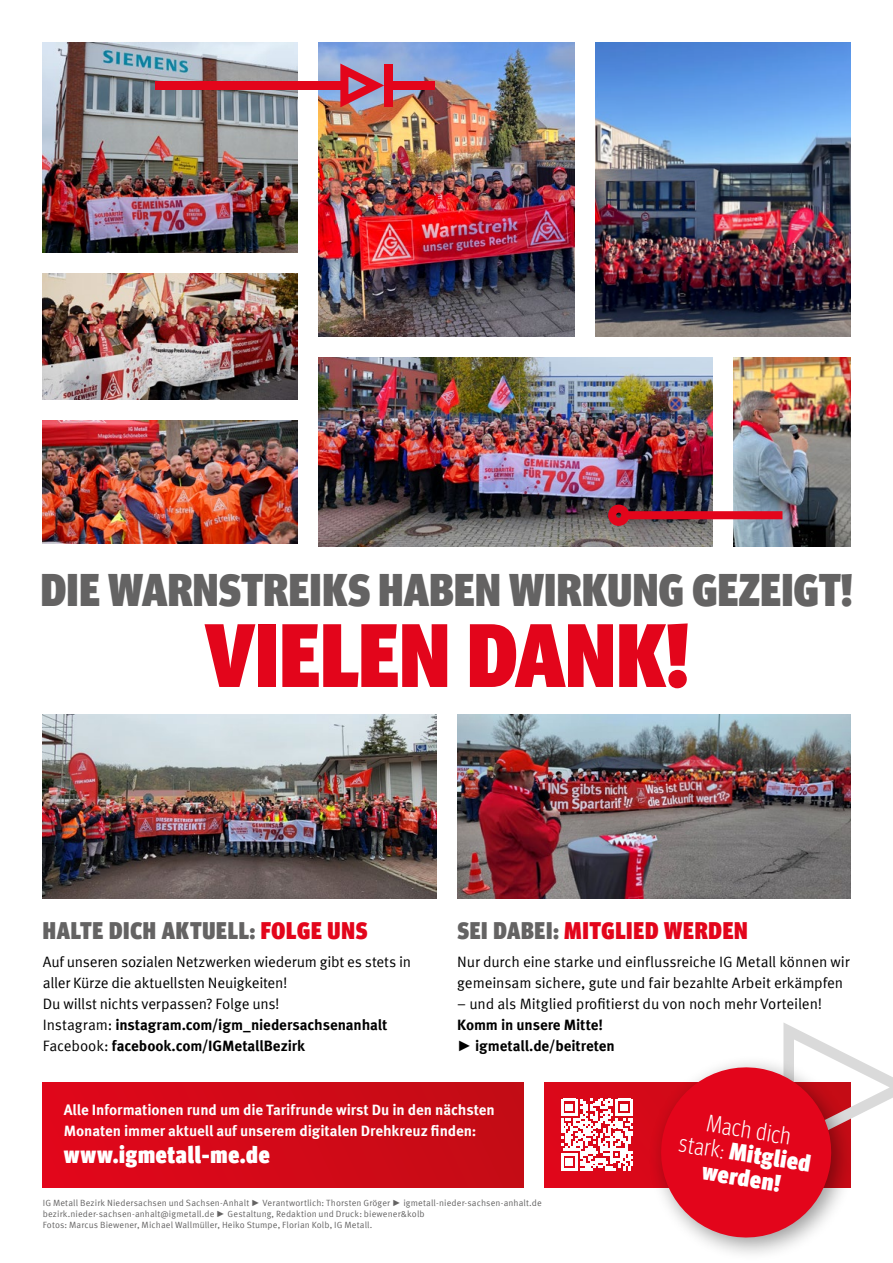
<style>
.page{position:relative;width:893px;height:1263px;background:#fff}
.page>*{position:absolute;margin:0;border:0;box-sizing:border-box;transform-origin:0 0}
.t1{font:900 condensed 90px "Meta Head IGM";letter-spacing:.005em;color:#e3051b}
.t2{font:900 condensed 45.6px "Meta Head IGM";letter-spacing:.01em;color:#646363}
.t3{font:900 condensed 24px/24px "Meta Head IGM";letter-spacing:.035em;color:#fff;text-align:center}
.t4{font:900 condensed 24px "Meta Head IGM";letter-spacing:.03em;color:#646363}
.t5{font:900 condensed 24px "Meta Head IGM";letter-spacing:.035em;color:#e3051b}
.t6{font:15px/21px "Meta IGM";letter-spacing:-.01em;color:#000}
.t7{font:700 15px/21px "Meta IGM";letter-spacing:-.01em;color:#fff}
.t8{font:700 15px/21px "Meta IGM";letter-spacing:-.01em;color:#000}
.t9{font:9px/10.8px "Meta IGM";letter-spacing:.01em;color:#646363}
.s1{color:#e3051b}
.s2{color:#646363}
.s3{font-weight:700}
.s4{font-family:"Arial"}
.s5{font-family:"Arial";font-weight:700}
.s6{font-weight:300}
</style>
<div class="page">
<img style="left:43px;top:43px;width:255px;height:210px">
<img style="left:319px;top:43px;width:255px;height:294px">
<img style="left:595px;top:43px;width:255px;height:294px">
<img style="left:43px;top:274px;width:255px;height:126px">
<img style="left:43px;top:421px;width:255px;height:122px">
<img style="left:319px;top:358px;width:393px;height:189px">
<img style="left:733px;top:358px;width:117px;height:189px">
<div style="left:43px;top:1082px;width:480px;height:105px;background:linear-gradient(to right,#e1061b,#c30d15)"></div>
<div style="left:544px;top:1082px;width:306px;height:105px;background:#da0819"></div>
<div style="left:648px;top:1055px;width:208px;height:207px;background:#000;opacity:.4"></div>
<svg style="left:655px;top:1023px;width:238px;height:221px"></svg>
<svg style="left:561px;top:1098px;width:72px;height:73px"></svg>
<img style="left:43px;top:715px;width:393px;height:183px">
<img style="left:457px;top:715px;width:393px;height:183px">
<svg style="left:608px;top:505px;width:174px;height:21px;background:#a14656"></svg>
<div style="left:155px;top:81px;width:191px;height:8px;background:#e3051b"></div>
<div style="left:392px;top:81px;width:43px;height:8px;background:#e3051b"></div>
<svg style="left:334px;top:57px;width:59px;height:55px;background:#b96881"></svg>
<h2 class="t2" style="left:41px;top:553px;width:813px">DIE WARNSTREIKS HABEN WIRKUNG GEZEIGT!</h2>
<h1 class="t1" style="left:205px;top:583px;width:485px">VIELEN DANK!</h1>
<h3 class="t4" style="left:43px;top:911px;width:326px">HALTE DICH AKTUELL: <span class="s1">FOLGE UNS</span></h3>
<h3 class="t5" style="left:457px;top:911px;width:292px"><span class="s2">SEI DABEI:</span> MITGLIED WERDEN</h3>
<p class="t6" style="left:43px;top:950px;width:370px">Auf unseren sozialen Netzwerken wiederum gibt es stets in aller Kürze die aktuellsten Neuigkeiten!<br>Du willst nichts verpassen? Folge uns!<br>Instagram: <span class="s3">instagram.com/igm_niedersachsenanhalt </span>Facebook: <span class="s3">facebook.com/IGMetallBezirk</span></p>
<p class="t6" style="left:457px;top:950px;width:394px">Nur durch eine starke und einflussreiche IG Metall können wir gemeinsam sichere, gute und fair bezahlte Arbeit erkämpfen</p>
<p class="t6" style="left:457px;top:992px;width:366px">– und als Mitglied profitierst du von noch mehr Vorteilen!</p>
<p class="t8" style="left:457px;top:1013px;width:159px">Komm in unsere Mitte! <span class="s4">►</span> igmetall.de/beitreten</p>
<p class="t7" style="left:64px;top:1098px;width:432px">Alle Informationen rund um die Tarifrunde wirst Du in den nächsten<br>Monaten immer aktuell auf unserem digitalen Drehkreuz finden:</p>
<h3 class="t3" style="left:64px;top:1141px;width:207px">www.igmetall-me.de</h3>
<p class="t9" style="left:43px;top:1197px;width:501px">IG Metall Bezirk Niedersachsen und Sachsen-Anhalt <span class="s5">►</span> Verantwortlich: Thorsten Gröger <span class="s5">►</span> igmetall-nieder-sachsen-anhalt.de bezirk.nieder-sachsen-anhalt@igmetall.de <span class="s5">►</span> Gestaltung, Redaktion und Druck: biewener&amp;kolb<br>Fotos: Marcus Biewener, Michael Wallmüller, Heiko Stumpe, Florian Kolb, IG Metall.</p>
<h3 class="t3" style="left:685px;top:1106px;width:134px;rotate:9deg"><span class="s6">Mach dich stark:</span> Mitglied werden!</h3>
</div>
